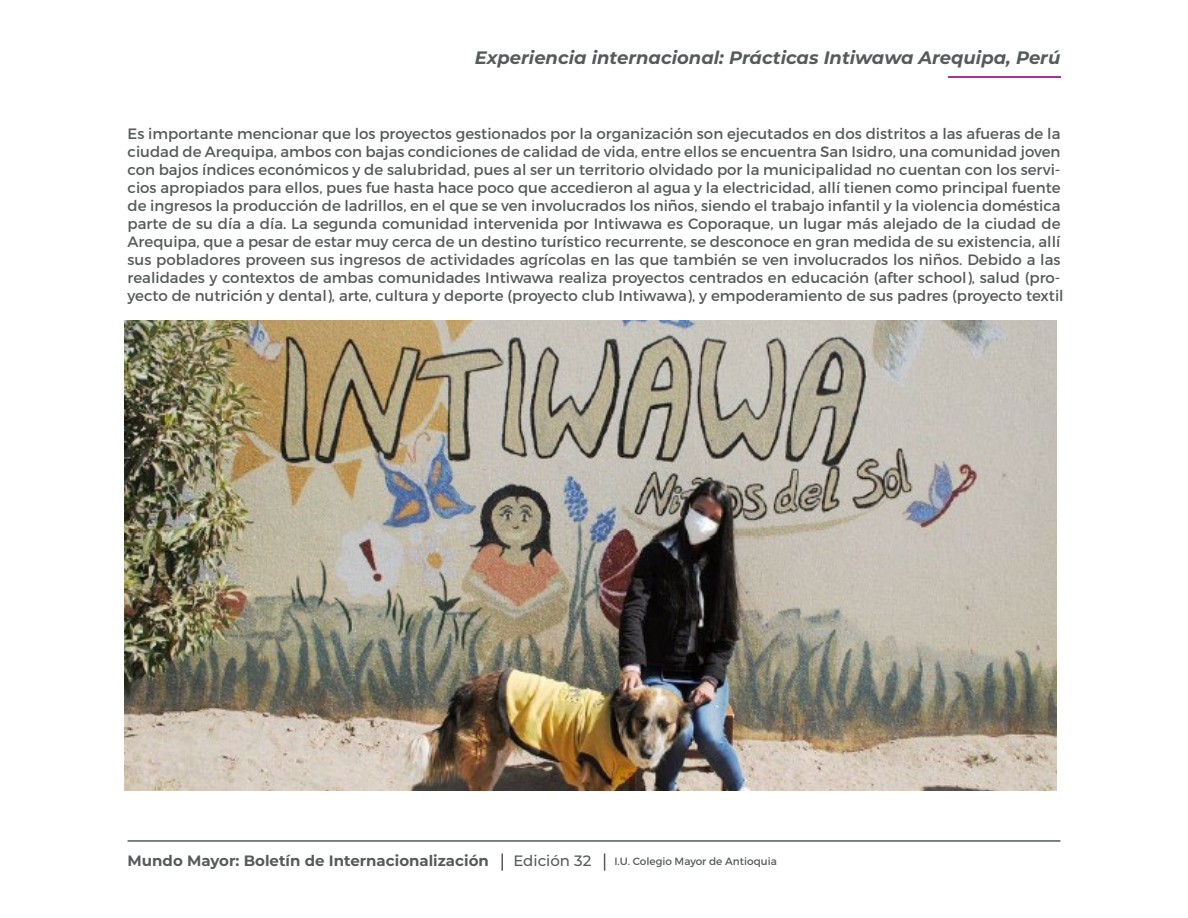
<style>
.page{position:relative;width:1188px;height:918px;background:#fff}
.page>*{position:absolute;margin:0;border:0;box-sizing:border-box;transform-origin:0 0}
.t1{font:italic 700 18px "Montserrat";color:#575a5b}
.t2{font:18px "Montserrat";color:#575a5b}
.t3{font:15px/18px "Montserrat";color:#575a5b}
.t4{font:700 15px "Montserrat";color:#575a5b}
.t5{font:500 15px "Montserrat";color:#575a5b}
.t6{font:10.5px "Montserrat";color:#575a5b}
</style>
<div class="page">
<img style="left:125px;top:320px;width:932px;height:470px">
<hr style="left:948px;top:76px;width:112px;height:2px;background:#a53594">
<hr style="left:128px;top:840px;width:932px;height:2px;background:#575a5b">
<svg style="left:604px;top:854px;width:1px;height:17px"></svg>
<svg style="left:501px;top:854px;width:2px;height:17px"></svg>
<p class="t1" style="left:475px;top:45px;width:587px">Experiencia internacional: Prácticas Intiwawa Arequipa, Perú</p>
<p class="t3" style="left:128px;top:124px;width:938px">Es importante mencionar que los proyectos gestionados por la organización son ejecutados en dos distritos a las afueras de la ciudad de Arequipa, ambos con bajas condiciones de calidad de vida, entre ellos se encuentra San Isidro, una comunidad joven con bajos índices económicos y de salubridad, pues al ser un territorio olvidado por la municipalidad no cuentan con los servi&shy;cios apropiados para ellos, pues fue hasta hace poco que accedieron al agua y la electricidad, allí tienen como principal fuente de ingresos la producción de ladrillos, en el que se ven involucrados los niños, siendo el trabajo infantil y la violencia doméstica parte de su día a día. La segunda comunidad intervenida por Intiwawa es Coporaque, un lugar más alejado de la ciudad de Arequipa, que a pesar de estar muy cerca de un destino turístico recurrente, se desconoce en gran medida de su existencia, allí sus pobladores proveen sus ingresos de actividades agrícolas en las que también se ven involucrados los niños. Debido a las realidades y contextos de ambas comunidades Intiwawa realiza proyectos centrados en educación (after school), salud (pro&shy;yecto de nutrición y dental), arte, cultura y deporte (proyecto club Intiwawa), y empoderamiento de sus padres (proyecto textil</p>
<p class="t4" style="left:128px;top:850px;width:363px">Mundo Mayor: Boletín de Internacionalización</p>
<p class="t2" style="left:129px;top:850px;width:24px">07</p>
<p class="t5" style="left:513px;top:851px;width:79px">Edición 32</p>
<p class="t6" style="left:614px;top:855px;width:164px">I.U. Colegio Mayor de Antioquia</p>
</div>
